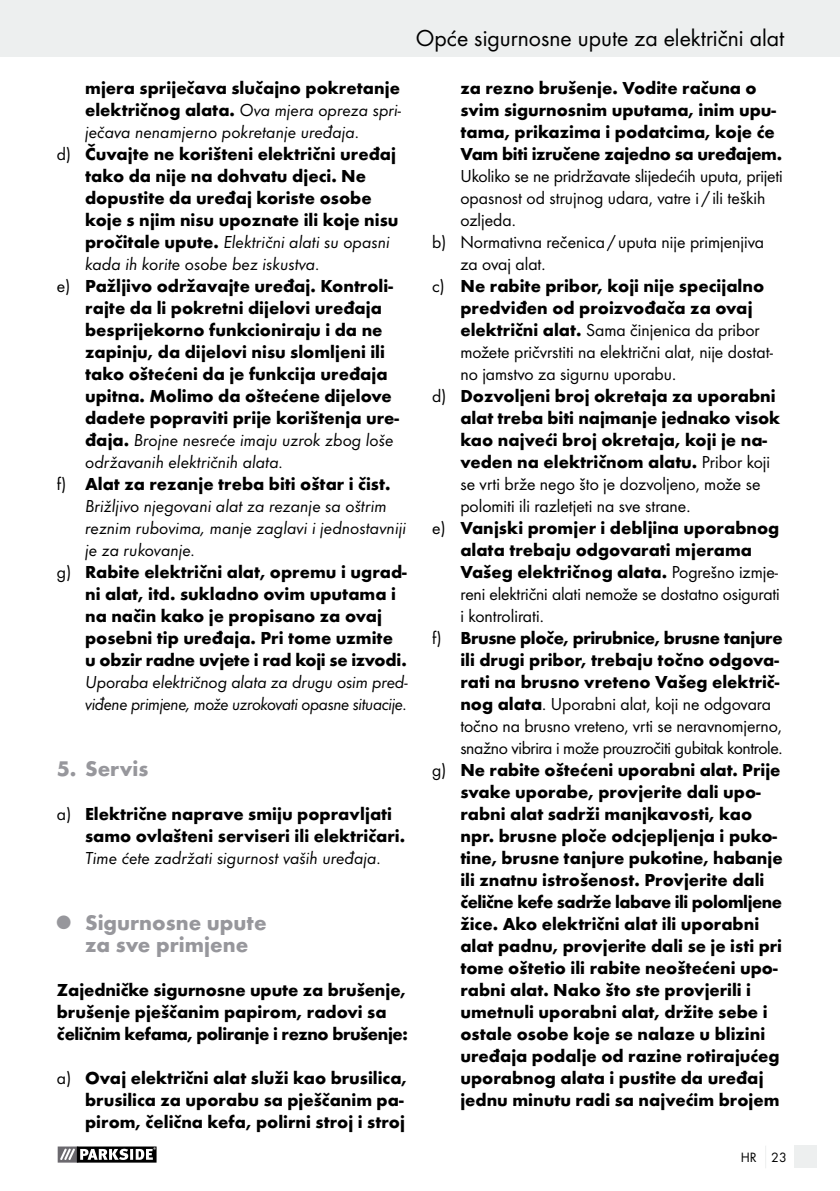
<style>
.page{position:relative;width:840px;height:1191px;background:#fff}
.page>*{position:absolute;margin:0;border:0;box-sizing:border-box;transform-origin:0 0}
.t1{font:24px "Futura Boo";color:#000}
.t2{font:700 22px/22px "Futura";color:#97979c;text-align:center}
.t3{font:700 18px/22px "Futura";color:#000}
.t4{font:18px/22px "Futura Boo";color:#000}
.t5{font:18px/22px "Futura Boo Obl";color:#000}
.t6{font:18px/22.2px "Futura Boo Obl";letter-spacing:-.025em;color:#000}
.t7{font:14px "Futura Boo";color:#000}
.s1{font-family:"Futura";font-weight:700}
.s2{font-family:"Futura Boo";font-weight:400}
</style>
<div class="page">
<div style="left:0;top:0;width:839px;height:57px;background:#edefef"></div>
<div style="left:794px;top:1145px;width:22px;height:23px;background:#edefef"></div>
<svg style="left:57px;top:1146px;width:100px;height:17px"></svg>
<svg style="left:58px;top:1146px;width:98px;height:16px"></svg>
<h1 class="t1" style="left:415px;top:27px;width:370px">Opće sigurnosne upute za električni alat</h1>
<p class="t3" style="left:85px;top:79px;width:316px">mjera spriječava slučajno pokretanje</p>
<p class="t5" style="left:85px;top:100px;width:317px"><span class="s1">električnog alata.</span> Ova mjera opreza spri&shy;ječava nenamjerno pokretanje uređaja.</p>
<p class="t3" style="left:85px;top:145px;width:315px;text-indent:-28px"><span class="s2">d)</span> Čuvajte ne korišteni električni uređaj tako da nije na dohvatu djeci. Ne dopustite da uređaj koriste osobe koje s njim nisu upoznate ili koje nisu</p>
<p class="t5" style="left:85px;top:232px;width:306px"><span class="s1">pročitale upute.</span> Električni alati su opasni kada ih korite osobe bez iskustva.</p>
<p class="t3" style="left:85px;top:277px;width:315px;text-indent:-28px"><span class="s2">e)</span> Pažljivo održavajte uređaj. Kontroli&shy;rajte da li pokretni dijelovi uređaja besprijekorno funkcioniraju i da ne zapinju, da dijelovi nisu slomljeni ili tako oštećeni da je funkcija uređaja upitna. Molimo da oštećene dijelove dadete popraviti prije korištenja ure-</p>
<p class="t5" style="left:85px;top:430px;width:310px"><span class="s1">đaja.</span> Brojne nesreće imaju uzrok zbog loše održavanih električnih alata.</p>
<p class="t3" style="left:57px;top:474px;width:335px"><span class="s2">f)</span> Alat za rezanje treba biti oštar i čist.</p>
<p class="t5" style="left:85px;top:496px;width:322px">Brižljivo njegovani alat za rezanje sa oštrim reznim rubovima, manje zaglavi i jednostavniji je za rukovanje.</p>
<p class="t3" style="left:85px;top:562px;width:323px;text-indent:-28px"><span class="s2">g)</span> Rabite električni alat, opremu i ugrad&shy;ni alat, itd. sukladno ovim uputama i na način kako je propisano za ovaj posebni tip uređaja. Pri tome uzmite u obzir radne uvjete i rad koji se izvodi.</p>
<p class="t6" style="left:85px;top:672px;width:324px">Uporaba električnog alata za drugu osim pred&shy;viđene primjene, može uzrokovati opasne situacije.</p>
<p class="t2" style="left:57px;top:760px;width:93px">5. Servis</p>
<p class="t3" style="left:85px;top:805px;width:321px;text-indent:-28px"><span class="s2">a)</span> Električne naprave smiju popravljati samo ovlašteni serviseri ili električari.</p>
<p class="t5" style="left:85px;top:848px;width:297px">Time ćete zadržati sigurnost vaših uređaja.</p>
<p class="t2" style="left:57px;top:914px;width:211px"><sup>-</sup> Sigurnosne upute za sve primjene</p>
<p class="t3" style="left:57px;top:981px;width:352px">Zajedničke sigurnosne upute za brušenje, brušenje pješčanim papirom, radovi sa čeličnim kefama, poliranje i rezno brušenje:</p>
<p class="t3" style="left:85px;top:1069px;width:323px;text-indent:-28px"><span class="s2">a)</span> Ovaj električni alat služi kao brusilica, brusilica za uporabu sa pješčanim pa&shy;pirom, čelična kefa, polirni stroj i stroj</p>
<p class="t3" style="left:460px;top:79px;width:323px">za rezno brušenje. Vodite računa o svim sigurnosnim uputama, inim upu&shy;tama, prikazima i podatcima, koje će Vam biti izručene zajedno sa uređajem.</p>
<p class="t4" style="left:460px;top:166px;width:324px">Ukoliko se ne pridržavate slijedećih uputa, prijeti</p>
<p class="t4" style="left:460px;top:188px;width:306px">opasnost od strujnog udara, vatre i / ili teških</p>
<p class="t4" style="left:460px;top:210px;width:57px">ozljeda.</p>
<p class="t4" style="left:432px;top:232px;width:333px">b) Normativna rečenica / uputa nije primjenjiva</p>
<p class="t4" style="left:460px;top:254px;width:87px">za ovaj alat.</p>
<p class="t3" style="left:460px;top:276px;width:305px;text-indent:-28px"><span class="s2">c)</span> Ne rabite pribor, koji nije specijalno predviđen od proizvođača za ovaj</p>
<p class="t4" style="left:460px;top:320px;width:314px"><span class="s1">električni alat.</span> Sama činjenica da pribor možete pričvrstiti na električni alat, nije dostat&shy;no jamstvo za sigurnu uporabu.</p>
<p class="t3" style="left:460px;top:386px;width:321px;text-indent:-28px"><span class="s2">d)</span> Dozvoljeni broj okretaja za uporabni alat treba biti najmanje jednako visok kao najveći broj okretaja, koji je na&shy;veden na električnom alatu. <span class="s2">Pribor koji</span></p>
<p class="t4" style="left:460px;top:474px;width:301px">se vrti brže nego što je dozvoljeno, može se polomiti ili razletjeti na sve strane.</p>
<p class="t3" style="left:460px;top:518px;width:320px;text-indent:-28px"><span class="s2">e)</span> Vanjski promjer i debljina uporabnog alata trebaju odgovarati mjerama<br>Vašeg električnog alata. <span class="s2">Pogrešno izmje-</span></p>
<p class="t4" style="left:460px;top:584px;width:321px">reni električni alati nemože se dostatno osigurati i kontrolirati.</p>
<p class="t3" style="left:460px;top:628px;width:323px;text-indent:-28px"><span class="s2">f)</span> Brusne ploče, prirubnice, brusne tanjure ili drugi pribor, trebaju točno odgova&shy;rati na brusno vreteno Vašeg električ-</p>
<p class="t4" style="left:460px;top:694px;width:323px"><span class="s1">nog alata</span>. Uporabni alat, koji ne odgovara točno na brusno vreteno, vrti se neravnomjerno, snažno vibrira i može prouzročiti gubitak kontrole.</p>
<p class="t3" style="left:460px;top:760px;width:323px;text-indent:-28px"><span class="s2">g)</span> Ne rabite oštećeni uporabni alat. Prije svake uporabe, provjerite dali upo&shy;rabni alat sadrži manjkavosti, kao npr. brusne ploče odcjepljenja i puko&shy;tine, brusne tanjure pukotine, habanje ili znatnu istrošenost. Provjerite dali čelične kefe sadrže labave ili polomljene žice. Ako električni alat ili uporabni alat padnu, provjerite dali se je isti pri tome oštetio ili rabite neoštećeni upo&shy;rabni alat. Nako što ste provjerili i umetnuli uporabni alat, držite sebe i ostale osobe koje se nalaze u blizini uređaja podalje od razine rotirajućeg uporabnog alata i pustite da uređaj jednu minutu radi sa najvećim brojem</p>
<p class="t7" style="left:740px;top:1151px;width:47px">HR 23</p>
</div>
